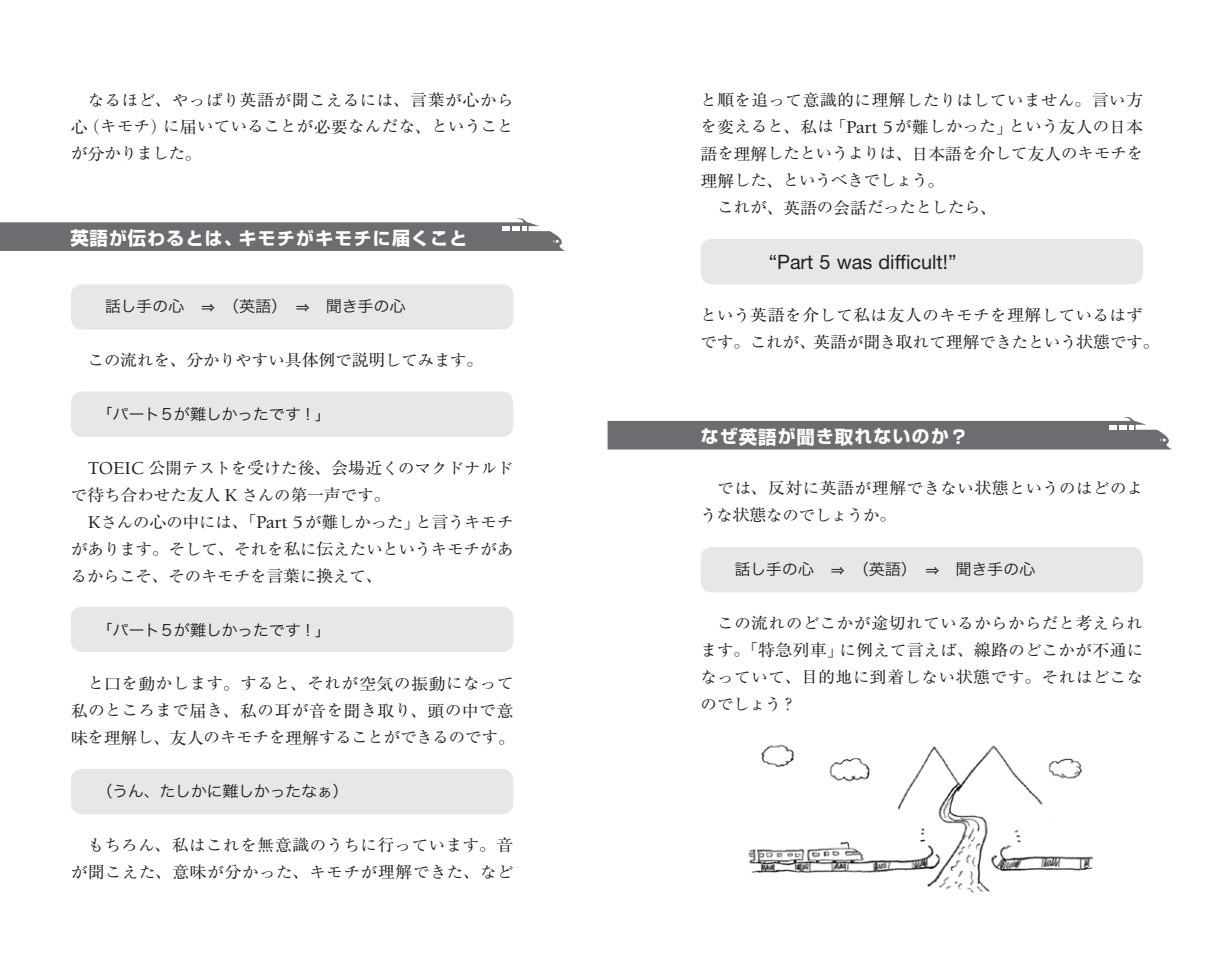
<style>
.page{position:relative;width:1214px;height:976px;background:#fff}
.page>*{position:absolute;margin:0;border:0;box-sizing:border-box;transform-origin:0 0}
.t1{font:19.8px "Helvetica Neue LT Pro";color:#231f20}
.t2{font:700 17.6px "Shin Go Pro";letter-spacing:.085em;color:#fff}
.t3{font:15.6px/27px "Ryumin Pro";letter-spacing:.02em;color:#231f20;text-align:justify;scale:1.04 1}
.t4{font:15.6px "Hira Kaku Pro W3";letter-spacing:-.03em;color:#231f20;scale:1.04 1}
.t5{font:15.6px "Ryumin Pro";letter-spacing:-.01em;color:#231f20;scale:1.04 1}
.t6{font:15.6px "Ryumin Pro";letter-spacing:-.005em;color:#231f20;scale:1.04 1}
.t7{font:15.6px "Ryumin Pro";color:#231f20;scale:1.04 1}
.s1{font-size:16.4px}
.s2{font-family:"Hira Min Pro W3";font-size:16.4px}
.s3{font-family:"Berkeley Pro";font-weight:500;font-size:18.6px}
.s4{font-size:18.4px}
</style>
<div class="page">
<img style="left:748px;top:744px;width:346px;height:148px">
<div style="left:71px;top:284px;width:442px;height:45px;background:#e6e7e9;border-radius:11px"></div>
<div style="left:700px;top:547px;width:442px;height:45px;background:#e6e7e9;border-radius:11px"></div>
<div style="left:71px;top:391px;width:442px;height:46px;background:#e6e7e9;border-radius:11px"></div>
<div style="left:700px;top:239px;width:442px;height:45px;background:#e6e7e9;border-radius:11px"></div>
<div style="left:71px;top:606px;width:442px;height:45px;background:#e6e7e9;border-radius:11px"></div>
<div style="left:71px;top:768px;width:442px;height:46px;background:#e6e7e9;border-radius:11px"></div>
<svg style="left:0;top:218px;width:565px;height:33px;background:#838486"></svg>
<svg style="left:607px;top:417px;width:564px;height:32px;background:#828285"></svg>
<p class="t3" style="left:71px;top:85px;width:427px;text-indent:17px">なるほど<span class="s1">、</span>やっぱり<span class="s1">英語</span>が<span class="s1">聞</span>こえるには<span class="s1">、言葉</span>が<span class="s1">心</span>から<span class="s1">心（</span>キモチ<span class="s1">）</span>に<span class="s1">届</span>いていることが<span class="s1">必要</span>なんだな<span class="s1">、</span>ということが<span class="s1">分</span>かりました<span class="s1">。</span></p>
<p class="t3" style="left:700px;top:85px;width:427px">と<span class="s1">順</span>を<span class="s1">追</span>って<span class="s1">意識的</span>に<span class="s1">理解</span>したりはしていません<span class="s1">。言</span>い<span class="s1">方</span></p>
<p class="t3" style="left:700px;top:112px;width:427px">を<span class="s1">変</span>えると<span class="s1">、私</span>は<span class="s2">「</span><span class="s3">Part 5</span>が<span class="s1">難</span>しかった<span class="s2">」</span>という<span class="s1">友人</span>の<span class="s1">日本</span></p>
<p class="t6" style="left:700px;top:141px;width:427px"><span class="s1">語</span>を<span class="s1">理解</span>したというよりは<span class="s1">、日本語</span>を<span class="s1">介</span>して<span class="s1">友人</span>のキモチを</p>
<p class="t5" style="left:700px;top:168px;width:236px"><span class="s1">理解</span>した<span class="s1">、</span>というべきでしょう<span class="s1">。</span></p>
<p class="t5" style="left:717px;top:195px;width:270px">これが<span class="s1">、英語</span>の<span class="s1">会話</span>だったとしたら<span class="s1">、</span></p>
<p class="t1" style="left:768px;top:249px;width:189px">“Part 5 was difficult!”</p>
<p class="t3" style="left:700px;top:300px;width:443px">という<span class="s1">英語</span>を<span class="s1">介</span>して<span class="s1">私</span>は<span class="s1">友人</span>のキモチを<span class="s1">理解</span>しているはずです<span class="s1">。</span>これが<span class="s1">、英語</span>が<span class="s1">聞</span>き<span class="s1">取</span>れて<span class="s1">理解</span>できたという<span class="s1">状態</span>です<span class="s1">。</span></p>
<p class="t2" style="left:70px;top:224px;width:398px"><span class="s4">英語</span>が<span class="s4">伝</span>わるとは<span class="s4">、</span>キモチがキモチに<span class="s4">届</span>くこと</p>
<p class="t4" style="left:105px;top:292px;width:291px">話し手の心　⇒　（英語）　⇒　聞き手の心</p>
<p class="t7" style="left:88px;top:347px;width:382px">この<span class="s1">流</span>れを<span class="s1">、分</span>かりやすい<span class="s1">具体例</span>で<span class="s1">説明</span>してみます<span class="s1">。</span></p>
<p class="t4" style="left:96px;top:400px;width:227px">「パート5が難しかったです！」</p>
<p class="t3" style="left:71px;top:453px;width:427px;text-indent:17px"><span class="s3">TOEIC</span> <span class="s1">公開</span>テストを<span class="s1">受</span>けた<span class="s1">後、会場近</span>くのマクドナルドで<span class="s1">待</span>ち<span class="s1">合</span>わせた<span class="s1">友人</span> <span class="s3">K</span> さんの<span class="s1">第一声</span>です<span class="s1">。</span></p>
<p class="t3" style="left:71px;top:507px;width:427px;text-indent:17px"><span class="s3">K</span>さんの<span class="s1">心</span>の<span class="s1">中</span>には<span class="s1">、</span><span class="s2">「</span><span class="s3">Part 5</span>が<span class="s1">難</span>しかった<span class="s2">」</span>と<span class="s1">言</span>うキモチがあります<span class="s1">。</span>そして<span class="s1">、</span>それを<span class="s1">私</span>に<span class="s1">伝</span>えたいというキモチがあるからこそ<span class="s1">、</span>そのキモチを<span class="s1">言葉</span>に<span class="s1">換</span>えて<span class="s1">、</span></p>
<p class="t4" style="left:96px;top:615px;width:227px">「パート5が難しかったです！」</p>
<p class="t3" style="left:71px;top:668px;width:429px;text-indent:17px">と<span class="s1">口</span>を<span class="s1">動</span>かします<span class="s1">。</span>すると<span class="s1">、</span>それが<span class="s1">空気</span>の<span class="s1">振動</span>になって<span class="s1">私</span>のところまで<span class="s1">届</span>き<span class="s1">、私</span>の<span class="s1">耳</span>が<span class="s1">音</span>を<span class="s1">聞</span>き<span class="s1">取</span>り<span class="s1">、頭</span>の<span class="s1">中</span>で<span class="s1">意味</span>を<span class="s1">理解</span>し<span class="s1">、友人</span>のキモチを<span class="s1">理解</span>することができるのです<span class="s1">。</span></p>
<p class="t4" style="left:96px;top:777px;width:244px">（うん、たしかに難しかったなぁ）</p>
<p class="t3" style="left:71px;top:830px;width:427px;text-align:right">もちろん<span class="s1">、私</span>はこれを<span class="s1">無意識</span>のうちに<span class="s1">行</span>っています<span class="s1">。音</span>が<span class="s1">聞</span>こえた<span class="s1">、意味</span>が<span class="s1">分</span>かった<span class="s1">、</span>キモチが<span class="s1">理解</span>できた<span class="s1">、</span>など</p>
<p class="t2" style="left:701px;top:422px;width:269px">なぜ<span class="s4">英語</span>が<span class="s4">聞</span>き<span class="s4">取</span>れないのか<span class="s4">？</span></p>
<p class="t3" style="left:700px;top:473px;width:427px;text-indent:17px">では<span class="s1">、反対</span>に<span class="s1">英語</span>が<span class="s1">理解</span>できない<span class="s1">状態</span>というのはどのような<span class="s1">状態</span>なのでしょうか<span class="s1">。</span></p>
<p class="t4" style="left:734px;top:555px;width:291px">話し手の心　⇒　（英語）　⇒　聞き手の心</p>
<p class="t3" style="left:700px;top:608px;width:427px;text-indent:17px">この<span class="s1">流</span>れのどこかが<span class="s1">途切</span>れているからからだと<span class="s1">考</span>えられます<span class="s1">。</span><span class="s2">「</span><span class="s1">特急列車</span><span class="s2">」</span>に<span class="s1">例</span>えて<span class="s1">言</span>えば<span class="s1">、線路</span>のどこかが<span class="s1">不通</span>になっていて<span class="s1">、目的地</span>に<span class="s1">到着</span>しない<span class="s1">状態</span>です<span class="s1">。</span>それはどこなのでしょう<span class="s1">？</span></p>
</div>
